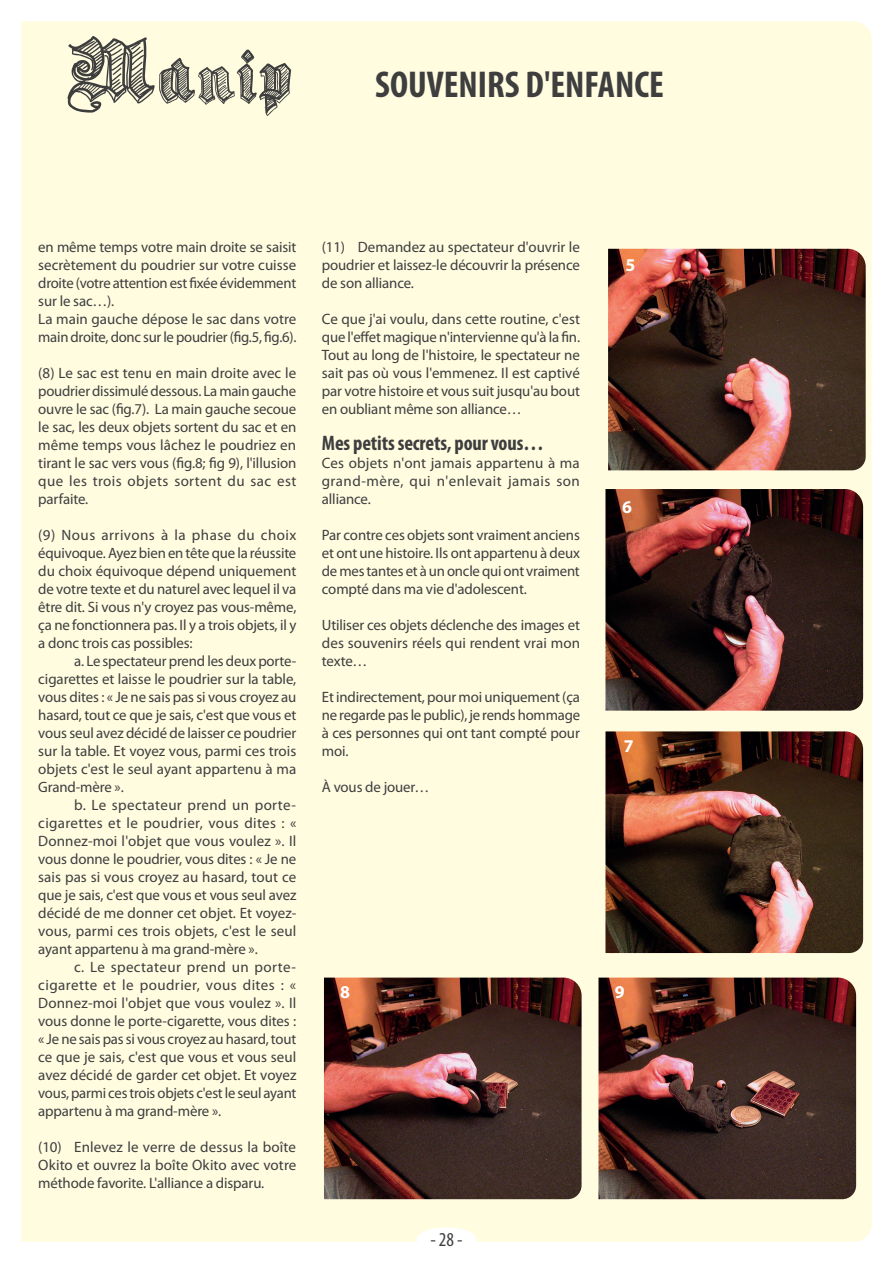
<style>
.page{position:relative;width:893px;height:1263px;background:#fff}
.page>*{position:absolute;margin:0;border:0;box-sizing:border-box;transform-origin:0 0}
.t1{font:90px "Sketch Gothic School";color:#3e3e3f}
.t2{font:700 condensed 37.5px "Myriad Pro";color:#3e3e3f}
.t3{font:700 condensed 21px "Myriad Pro";letter-spacing:-.005em;color:#3e3e3f}
.t4{font:condensed 19.65px "Myriad Pro";color:#3e3e3f}
.t5{font:700 18px "Myriad Pro";color:#fff}
.t6{font:15px/18px "Myriad Pro";letter-spacing:-.01em;color:#3e3e3f;text-align:justify}
</style>
<div class="page">
<div style="left:21px;top:21px;width:851px;height:1221px;background:#fffce0"></div>
<div style="left:417px;top:1227px;width:59px;height:24px;background:#fff;border-radius:50%"></div>
<img style="left:608px;top:249px;width:258px;height:221px">
<img style="left:605px;top:489px;width:258px;height:222px">
<img style="left:605px;top:731px;width:258px;height:222px">
<img style="left:598px;top:977px;width:258px;height:222px">
<img style="left:324px;top:977px;width:258px;height:222px">
<h1 class="t1" style="left:67px;top:24px;width:228px">Manip</h1>
<h2 class="t2" style="left:375px;top:61px;width:290px">SOUVENIRS D'ENFANCE</h2>
<p class="t6" style="left:38px;top:238px;width:260px;text-align:left">en même temps votre main droite se saisit secrètement du poudrier sur votre cuisse droite (votre attention est fixée évidemment sur le sac…).<br>La main gauche dépose le sac dans votre main droite, donc sur le poudrier (fig.5, fig.6).</p>
<p class="t6" style="left:38px;top:364px;width:260px">(8) Le sac est tenu en main droite avec le poudrier dissimulé dessous. La main gauche ouvre le sac (fig.7). La main gauche secoue le sac, les deux objets sortent du sac et en même temps vous lâchez le poudriez en tirant le sac vers vous (fig.8; fig 9), l'illusion que les trois objets sortent du sac est parfaite.</p>
<p class="t6" style="left:38px;top:526px;width:260px">(9) Nous arrivons à la phase du choix équivoque. Ayez bien en tête que la réussite du choix équivoque dépend uniquement de votre texte et du naturel avec lequel il va être dit. Si vous n'y croyez pas vous-même, ça ne fonctionnera pas. Il y a trois objets, il y a donc trois cas possibles:</p>
<p class="t6" style="left:38px;top:652px;width:260px;text-indent:36px">a. Le spectateur prend les deux porte&shy;cigarettes et laisse le poudrier sur la table, vous dites : « Je ne sais pas si vous croyez au hasard, tout ce que je sais, c'est que vous et vous seul avez décidé de laisser ce poudrier sur la table. Et voyez vous, parmi ces trois objets c'est le seul ayant appartenu à ma Grand-mère ».</p>
<p class="t6" style="left:38px;top:796px;width:260px;text-indent:36px">b. Le spectateur prend un porte&shy;cigarettes et le poudrier, vous dites : « Donnez-moi l'objet que vous voulez ». Il vous donne le poudrier, vous dites : « Je ne sais pas si vous croyez au hasard, tout ce que je sais, c'est que vous et vous seul avez décidé de me donner cet objet. Et voyez&shy;vous, parmi ces trois objets, c'est le seul ayant appartenu à ma grand-mère ».</p>
<p class="t6" style="left:38px;top:958px;width:260px;text-indent:36px">c. Le spectateur prend un porte&shy;cigarette et le poudrier, vous dites : « Donnez-moi l'objet que vous voulez ». Il vous donne le porte-cigarette, vous dites : « Je ne sais pas si vous croyez au hasard, tout ce que je sais, c'est que vous et vous seul avez décidé de garder cet objet. Et voyez vous, parmi ces trois objets c'est le seul ayant appartenu à ma grand-mère ».</p>
<p class="t6" style="left:38px;top:1138px;width:260px">(10) Enlevez le verre de dessus la boîte Okito et ouvrez la boîte Okito avec votre méthode favorite. L'alliance a disparu.</p>
<p class="t6" style="left:322px;top:238px;width:260px">(11) Demandez au spectateur d'ouvrir le poudrier et laissez-le découvrir la présence de son alliance.</p>
<p class="t6" style="left:322px;top:310px;width:260px">Ce que j'ai voulu, dans cette routine, c'est que l'effet magique n'intervienne qu'à la fin.<br>Tout au long de l'histoire, le spectateur ne sait pas où vous l'emmenez. Il est captivé par votre histoire et vous suit jusqu'au bout en oubliant même son alliance…</p>
<h3 class="t3" style="left:322px;top:430px;width:223px">Mes petits secrets, pour vous…</h3>
<p class="t6" style="left:322px;top:454px;width:260px">Ces objets n'ont jamais appartenu à ma grand-mère, qui n'enlevait jamais son alliance.</p>
<p class="t6" style="left:322px;top:526px;width:260px">Par contre ces objets sont vraiment anciens et ont une histoire. Ils ont appartenu à deux de mes tantes et à un oncle qui ont vraiment compté dans ma vie d'adolescent.</p>
<p class="t6" style="left:322px;top:616px;width:260px">Utiliser ces objets déclenche des images et des souvenirs réels qui rendent vrai mon texte…</p>
<p class="t6" style="left:322px;top:688px;width:260px">Et indirectement, pour moi uniquement (ça ne regarde pas le public), je rends hommage à ces personnes qui ont tant compté pour moi.</p>
<p class="t6" style="left:322px;top:778px;width:109px">À vous de jouer…</p>
<p class="t5" style="left:625px;top:254px;width:11px">5</p>
<p class="t5" style="left:622px;top:497px;width:11px">6</p>
<p class="t5" style="left:624px;top:736px;width:11px">7</p>
<p class="t5" style="left:340px;top:982px;width:11px">8</p>
<p class="t5" style="left:615px;top:982px;width:11px">9</p>
<h3 class="t4" style="left:430px;top:1228px;width:34px">- 28 -</h3>
</div>
